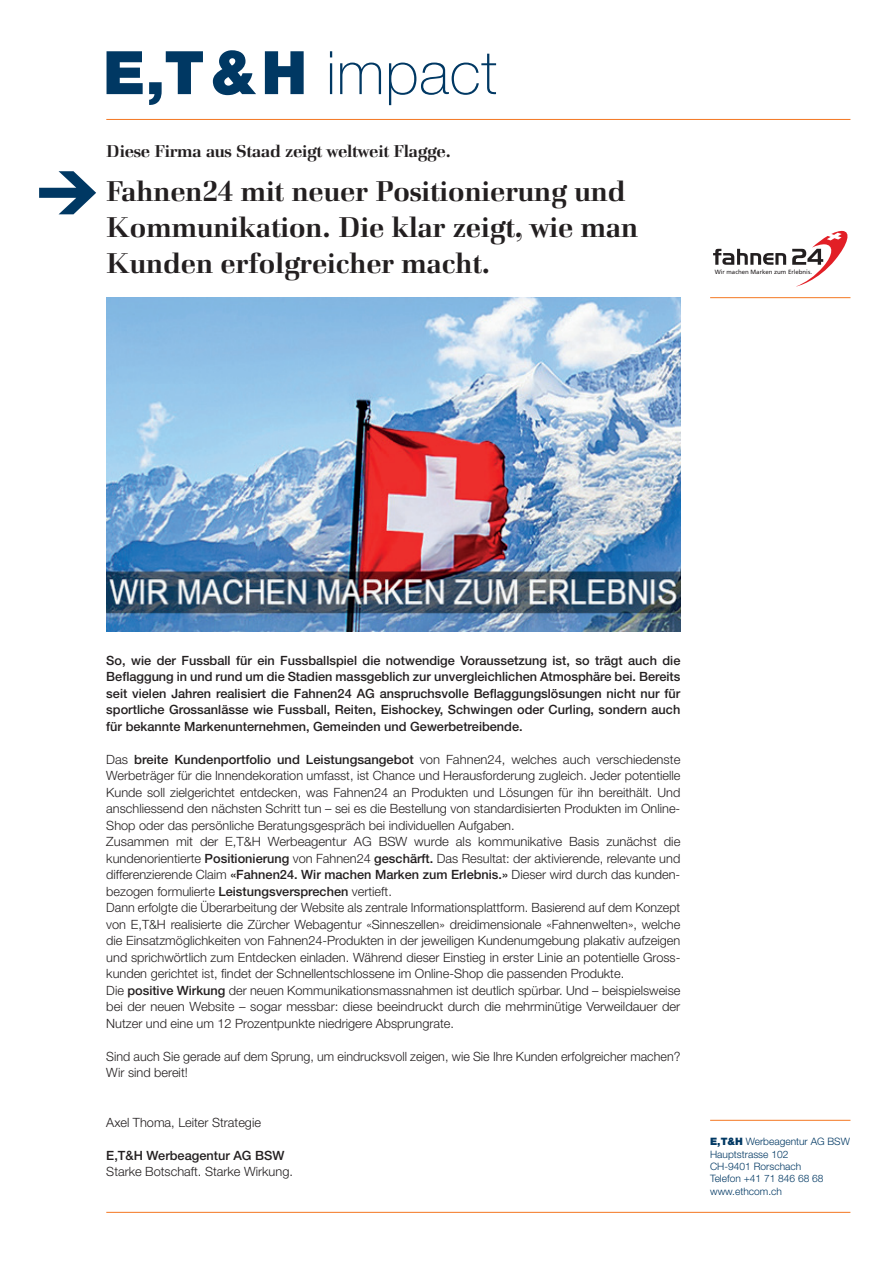
<style>
.page{position:relative;width:893px;height:1263px;background:#fff}
.page>*{position:absolute;margin:0;border:0;box-sizing:border-box;transform-origin:0 0}
.t1{font:100 60px "Helvetica Neue";letter-spacing:.01em;color:#003863}
.t2{font:700 30px/36px "De Archie";color:#231f20}
.t3{font:700 18px "De Archie";letter-spacing:-.01em;color:#231f20}
.t4{font:300 12.75px/16.5px "Helvetica Neue";color:#231f20}
.t5{font:500 12.75px/16.5px "Helvetica Neue";color:#231f20;text-align:justify}
.t6{font:300 10.2px/12.3px "Helvetica Neue";color:#003863}
.t7{font:6.15px "Frutiger";color:#231f20}
.s1{font-weight:900}
.s2{font-weight:500}
</style>
<div class="page">
<svg style="left:39px;top:171px;width:57px;height:43px"></svg>
<hr style="left:106px;top:119px;width:744px;height:1px;background:#f47721">
<hr style="left:106px;top:1212px;width:744px;height:1px;background:#f47721">
<img style="left:106px;top:298px;width:574px;height:333px">
<hr style="left:710px;top:297px;width:140px;height:1px;background:#f47721">
<hr style="left:710px;top:1120px;width:140px;height:1px;background:#f47721">
<svg style="left:713px;top:249px;width:73px;height:16px"></svg>
<svg style="left:792px;top:231px;width:55px;height:55px"></svg>
<h1 class="t1" style="left:103px;top:38px;width:395px"><span class="s1">E,T&amp;H</span> impact</h1>
<h3 class="t3" style="left:106px;top:140px;width:346px">Diese Firma aus Staad zeigt weltweit Flagge.</h3>
<h2 class="t2" style="left:106px;top:174px;width:533px">Fahnen24 mit neuer Positionierung und<br>Kommunikation. Die klar zeigt, wie man<br>Kunden erfolgreicher macht.</h2>
<p class="t7" style="left:715px;top:268px;width:99px">Wir machen Marken zum Erlebnis.</p>
<p class="t5" style="left:106px;top:652px;width:576px">So, wie der Fussball für ein Fussballspiel die notwendige Voraussetzung ist, so trägt auch die Beflaggung in und rund um die Stadien massgeblich zur unvergleichlichen Atmosphäre bei. Bereits seit vielen Jahren realisiert die Fahnen24 AG anspruchsvolle Beflaggungslösungen nicht nur für sportliche Grossanlässe wie Fussball, Reiten, Eishockey, Schwingen oder Curling, sondern auch für bekannte Markenunternehmen, Gemeinden und Gewerbetreibende.</p>
<p class="t4" style="left:106px;top:751px;width:576px">Das <span class="s2">breite Kundenportfolio und Leistungsangebot</span> von Fahnen24, welches auch verschiedenste Werbeträger für die Innendekoration umfasst, ist Chance und Herausforderung zugleich. Jeder potentielle Kunde soll zielgerichtet entdecken, was Fahnen24 an Produkten und Lösungen für ihn bereithält. Und anschliessend den nächsten Schritt tun – sei es die Bestellung von standardisierten Produkten im Online-Shop oder das persönliche Beratungsgespräch bei individuellen Aufgaben.<br>Zusammen mit der E,T&amp;H Werbeagentur AG BSW wurde als kommunikative Basis zunächst die kundenorientierte <span class="s2">Positionierung</span> von Fahnen24 <span class="s2">geschärft.</span> Das Resultat: der aktivierende, relevante und differenzierende Claim <span class="s2">«Fahnen24. Wir machen Marken zum Erlebnis.»</span> Dieser wird durch das kunden&shy;bezogen formulierte <span class="s2">Leistungsversprechen</span> vertieft.<br>Dann erfolgte die Überarbeitung der Website als zentrale Informationsplattform. Basierend auf dem Konzept von E,T&amp;H realisierte die Zürcher Webagentur «Sinneszellen» dreidimensionale «Fahnenwelten», welche die Einsatzmöglichkeiten von Fahnen24-Produkten in der jeweiligen Kundenumgebung plakativ aufzeigen und sprichwörtlich zum Entdecken einladen. Während dieser Einstieg in erster Linie an potentielle Gross&shy;kunden gerichtet ist, findet der Schnellentschlossene im Online-Shop die passenden Produkte.<br>Die <span class="s2">positive Wirkung</span> der neuen Kommunikationsmassnahmen ist deutlich spürbar. Und – beispielsweise bei der neuen Website – sogar messbar: diese beeindruckt durch die mehrminütige Verweildauer der Nutzer und eine um 12 Prozentpunkte niedrigere Absprungrate.</p>
<p class="t4" style="left:106px;top:1048px;width:576px">Sind auch Sie gerade auf dem Sprung, um eindrucksvoll zeigen, wie Sie Ihre Kunden erfolgreicher machen?<br>Wir sind bereit!</p>
<p class="t4" style="left:106px;top:1114px;width:156px">Axel Thoma, Leiter Strategie</p>
<p class="t5" style="left:106px;top:1147px;width:180px">E,T&amp;H Werbeagentur AG BSW</p>
<p class="t4" style="left:106px;top:1163px;width:188px">Starke Botschaft. Starke Wirkung.</p>
<p class="t6" style="left:710px;top:1135px;width:141px"><span class="s1">E,T&amp;H</span> Werbeagentur AG BSW<br>Hauptstrasse 102<br>CH-9401 Rorschach<br>Telefon +41 71 846 68 68 www.ethcom.ch</p>
</div>
